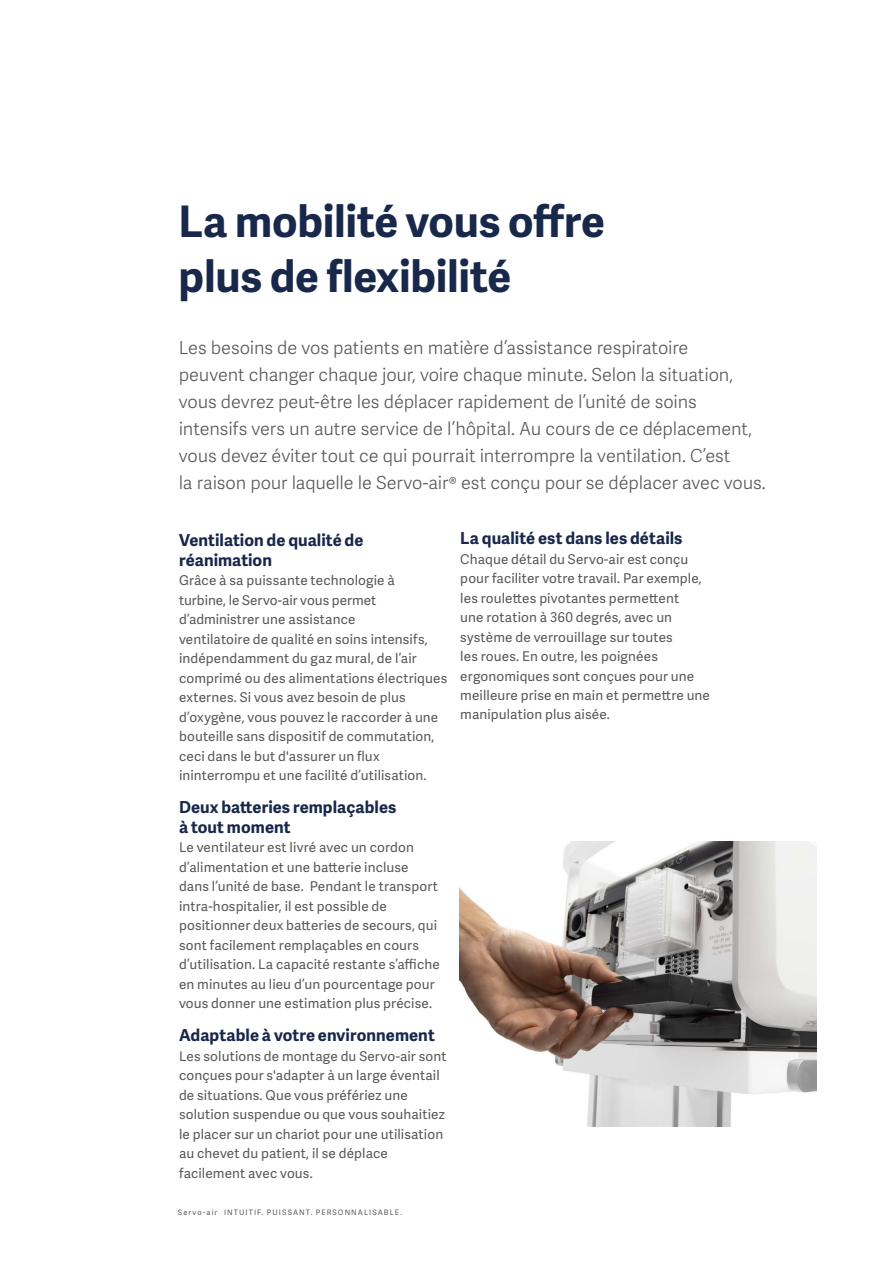
<style>
.page{position:relative;width:893px;height:1263px;background:#fff}
.page>*{position:absolute;margin:0;border:0;box-sizing:border-box;transform-origin:0 0}
.t1{font:700 43.5px/55.5px "Adelle Sans";letter-spacing:-.005em;color:#18284a}
.t2{font:18px/27px "Adelle Sans Lt";letter-spacing:-.005em;color:#595857}
.t3{font:700 16.5px/19.5px "Adelle Sans";letter-spacing:.005em;color:#18284a}
.t4{font:13.5px/19.5px "Adelle Sans";letter-spacing:.01em;color:#595857}
.t5{font:7.5px "Adelle Sans";letter-spacing:.14em;color:#595857}
</style>
<div class="page">
<img style="left:459px;top:842px;width:357px;height:285px">
<h1 class="t1" style="left:179px;top:192px;width:428px">La mobilité vous offre plus de flexibilité</h1>
<p class="t2" style="left:179px;top:333px;width:588px">Les besoins de vos patients en matière d’assistance respiratoire<br>peuvent changer chaque jour, voire chaque minute. Selon la situation, vous devrez peut-être les déplacer rapidement de l’unité de soins intensifs vers un autre service de l’hôpital. Au cours de ce déplacement, vous devez éviter tout ce qui pourrait interrompre la ventilation. C’est<br>la raison pour laquelle le Servo-air® est conçu pour se déplacer avec vous.</p>
<p class="t3" style="left:179px;top:530px;width:186px">Ventilation de qualité de réanimation</p>
<p class="t4" style="left:179px;top:570px;width:270px">Grâce à sa puissante technologie à<br>turbine, le Servo-air vous permet d’administrer une assistance<br>ventilatoire de qualité en soins intensifs, indépendamment du gaz mural, de l’air comprimé ou des alimentations électriques externes. Si vous avez besoin de plus d’oxygène, vous pouvez le raccorder à une bouteille sans dispositif de commutation, ceci dans le but d'assurer un flux ininterrompu et une facilité d’utilisation.</p>
<p class="t3" style="left:179px;top:797px;width:219px">Deux batteries remplaçables à tout moment</p>
<p class="t4" style="left:179px;top:837px;width:262px">Le ventilateur est livré avec un cordon d’alimentation et une batterie incluse dans l’unité de base. Pendant le transport intra-hospitalier, il est possible de positionner deux batteries de secours, qui sont facilement remplaçables en cours d’utilisation. La capacité restante s’affiche en minutes au lieu d’un pourcentage pour vous donner une estimation plus précise.</p>
<p class="t3" style="left:179px;top:1025px;width:257px">Adaptable à votre environnement</p>
<p class="t4" style="left:179px;top:1046px;width:269px">Les solutions de montage du Servo-air sont conçues pour s'adapter à un large éventail de situations. Que vous préfériez une solution suspendue ou que vous souhaitiez le placer sur un chariot pour une utilisation au chevet du patient, il se déplace facilement avec vous.</p>
<p class="t5" style="left:178px;top:1207px;width:226px">Servo-air INTUITIF. PUISSANT. PERSONNALISABLE.</p>
<p class="t3" style="left:460px;top:528px;width:224px">La qualité est dans les détails</p>
<p class="t4" style="left:460px;top:548px;width:251px">Chaque détail du Servo-air est conçu pour faciliter votre travail. Par exemple, les roulettes pivotantes permettent<br>une rotation à 360 degrés, avec un système de verrouillage sur toutes<br>les roues. En outre, les poignées ergonomiques sont conçues pour une meilleure prise en main et permettre une manipulation plus aisée.</p>
</div>
